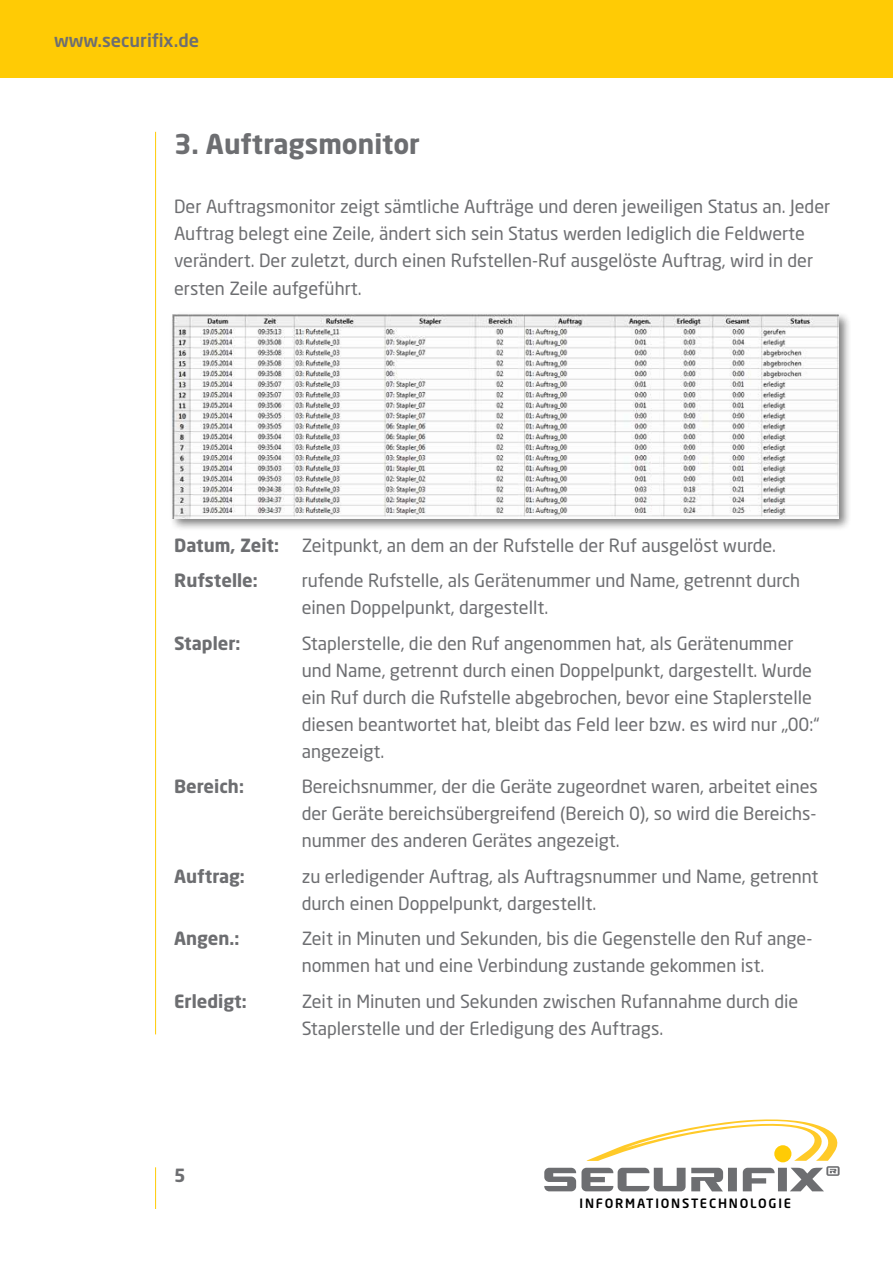
<style>
.page{position:relative;width:893px;height:1263px;background:#fff}
.page>*{position:absolute;margin:0;border:0;box-sizing:border-box;transform-origin:0 0}
.t1{font:700 27px "Neo Sans";color:#6d6e71}
.t2{font:18px/27px "Neo Sans";color:#6d6e71}
.t3{font:700 18px "Neo Sans";color:#6d6e71}
.t4{font:500 18px "Neo Sans";color:#6d6e71}
.t5{font:500 12.75px "Neo Sans";letter-spacing:.14em;color:#000}
</style>
<div class="page">
<div style="left:0;top:0;width:893px;height:78px;background:#ffcb05"></div>
<hr style="left:155px;top:132px;width:1px;height:902px;background:#ffcb05">
<svg style="left:544px;top:1119px;width:296px;height:72px"></svg>
<div style="left:169px;top:311px;width:683px;height:220px;background:#000;opacity:.5"></div>
<img style="left:173px;top:315px;width:666px;height:203px">
<hr style="left:155px;top:1167px;width:1px;height:42px;background:#ffcb05">
<p class="t4" style="left:54px;top:29px;width:147px">www.securifix.de</p>
<h1 class="t1" style="left:174px;top:127px;width:247px">3. Auftragsmonitor</h1>
<p class="t2" style="left:174px;top:193px;width:658px">Der Auftragsmonitor zeigt sämtliche Aufträge und deren jeweiligen Status an. Jeder Auftrag belegt eine Zeile, ändert sich sein Status werden lediglich die Feldwerte verändert. Der zuletzt, durch einen Rufstellen-Ruf ausgelöste Auftrag, wird in der ersten Zeile aufgeführt.</p>
<p class="t3" style="left:174px;top:533px;width:107px">Datum, Zeit:</p>
<p class="t2" style="left:302px;top:531px;width:476px">Zeitpunkt, an dem an der Rufstelle der Ruf ausgelöst wurde.</p>
<p class="t3" style="left:174px;top:569px;width:85px">Rufstelle:</p>
<p class="t2" style="left:302px;top:567px;width:500px">rufende Rufstelle, als Gerätenummer und Name, getrennt durch einen Doppelpunkt, dargestellt.</p>
<p class="t3" style="left:174px;top:631px;width:68px">Stapler:</p>
<p class="t2" style="left:302px;top:629px;width:519px">Staplerstelle, die den Ruf angenommen hat, als Gerätenummer und Name, getrennt durch einen Doppelpunkt, dargestellt. Wurde ein Ruf durch die Rufstelle abgebrochen, bevor eine Staplerstelle diesen beantwortet hat, bleibt das Feld leer bzw. es wird nur „00:“ angezeigt.</p>
<p class="t3" style="left:174px;top:775px;width:71px">Bereich:</p>
<p class="t2" style="left:302px;top:773px;width:518px;text-align:justify">Bereichsnummer, der die Geräte zugeordnet waren, arbeitet eines der Geräte bereichsübergreifend (Bereich 0), so wird die Bereichs&shy;nummer des anderen Gerätes angezeigt.</p>
<p class="t3" style="left:174px;top:864px;width:72px">Auftrag:</p>
<p class="t2" style="left:302px;top:862px;width:518px">zu erledigender Auftrag, als Auftragsnummer und Name, getrennt durch einen Doppelpunkt, dargestellt.</p>
<p class="t3" style="left:174px;top:927px;width:67px">Angen.:</p>
<p class="t2" style="left:302px;top:925px;width:512px">Zeit in Minuten und Sekunden, bis die Gegenstelle den Ruf ange&shy;nommen hat und eine Verbindung zustande gekommen ist.</p>
<p class="t3" style="left:174px;top:989px;width:74px">Erledigt:</p>
<p class="t2" style="left:302px;top:987px;width:498px">Zeit in Minuten und Sekunden zwischen Rufannahme durch die<br>Staplerstelle und der Erledigung des Auftrags.</p>
<p class="t3" style="left:174px;top:1164px;width:13px">5</p>
<p class="t5" style="left:579px;top:1195px;width:213px">INFORMATIONSTECHNOLOGIE</p>
</div>
